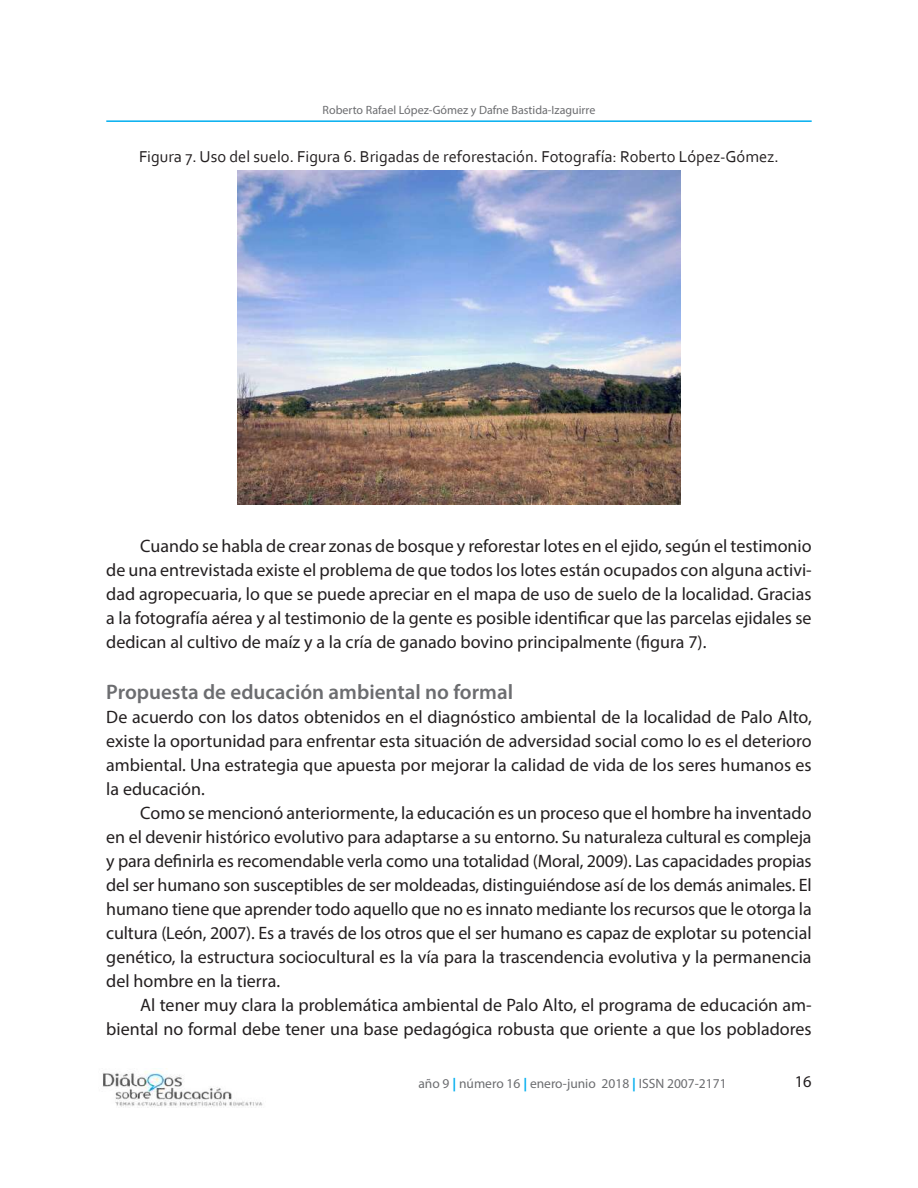
<style>
.page{position:relative;width:918px;height:1188px;background:#fff}
.page>*{position:absolute;margin:0;border:0;box-sizing:border-box;transform-origin:0 0}
.t1{font:600 21px "Myriad Pro";color:#6c6d70}
.t2{font:18px/24px "Myriad Pro";color:#231f20;text-align:justify}
.t3{font:16.5px "Corbel";color:#231f20}
.t4{font:16.5px "Myriad Pro";color:#231f20}
.t5{font:13.5px "Myriad Pro";color:#6c6d70}
.t6{font:12px "Myriad Pro";color:#6c6d70}
.s1{font-weight:700;color:#00aeef}
</style>
<div class="page">
<hr style="left:106px;top:120px;width:706px;height:2px;background:#00aeef">
<img style="left:102px;top:1070px;width:161px;height:38px">
<img style="left:238px;top:171px;width:442px;height:333px">
<p class="t6" style="left:323px;top:103px;width:274px">Roberto Rafael López-Gómez y Dafne Bastida-Izaguirre</p>
<p class="t3" style="left:139px;top:146px;width:641px">Figura 7. Uso del suelo. Figura 6. Brigadas de reforestación. Fotografía: Roberto López-Gómez.</p>
<p class="t2" style="left:106px;top:534px;width:707px;text-indent:34px">Cuando se habla de crear zonas de bosque y reforestar lotes en el ejido, según el testimonio de una entrevistada existe el problema de que todos los lotes están ocupados con alguna activi&shy;dad agropecuaria, lo que se puede apreciar en el mapa de uso de suelo de la localidad. Gracias a la fotografía aérea y al testimonio de la gente es posible identificar que las parcelas ejidales se dedican al cultivo de maíz y a la cría de ganado bovino principalmente (figura 7).</p>
<p class="t1" style="left:106px;top:679px;width:408px">Propuesta de educación ambiental no formal</p>
<p class="t2" style="left:106px;top:705px;width:707px">De acuerdo con los datos obtenidos en el diagnóstico ambiental de la localidad de Palo Alto, existe la oportunidad para enfrentar esta situación de adversidad social como lo es el deterioro ambiental. Una estrategia que apuesta por mejorar la calidad de vida de los seres humanos es la educación.</p>
<p class="t2" style="left:106px;top:801px;width:707px;text-indent:34px">Como se mencionó anteriormente, la educación es un proceso que el hombre ha inventado en el devenir histórico evolutivo para adaptarse a su entorno. Su naturaleza cultural es compleja y para definirla es recomendable verla como una totalidad (Moral, 2009). Las capacidades propias del ser humano son susceptibles de ser moldeadas, distinguiéndose así de los demás animales. El humano tiene que aprender todo aquello que no es innato mediante los recursos que le otorga la cultura (León, 2007). Es a través de los otros que el ser humano es capaz de explotar su potencial genético, la estructura sociocultural es la vía para la trascendencia evolutiva y la permanencia del hombre en la tierra.</p>
<p class="t2" style="left:106px;top:993px;width:707px;text-align:right">Al tener muy clara la problemática ambiental de Palo Alto, el programa de educación am&shy;biental no formal debe tener una base pedagógica robusta que oriente a que los pobladores</p>
<p class="t5" style="left:418px;top:1075px;width:310px">año 9 <span class="s1">|</span> número 16 <span class="s1">|</span> enero-junio 2018 <span class="s1">|</span> ISSN 2007-2171</p>
<p class="t4" style="left:795px;top:1071px;width:18px">16</p>
</div>
